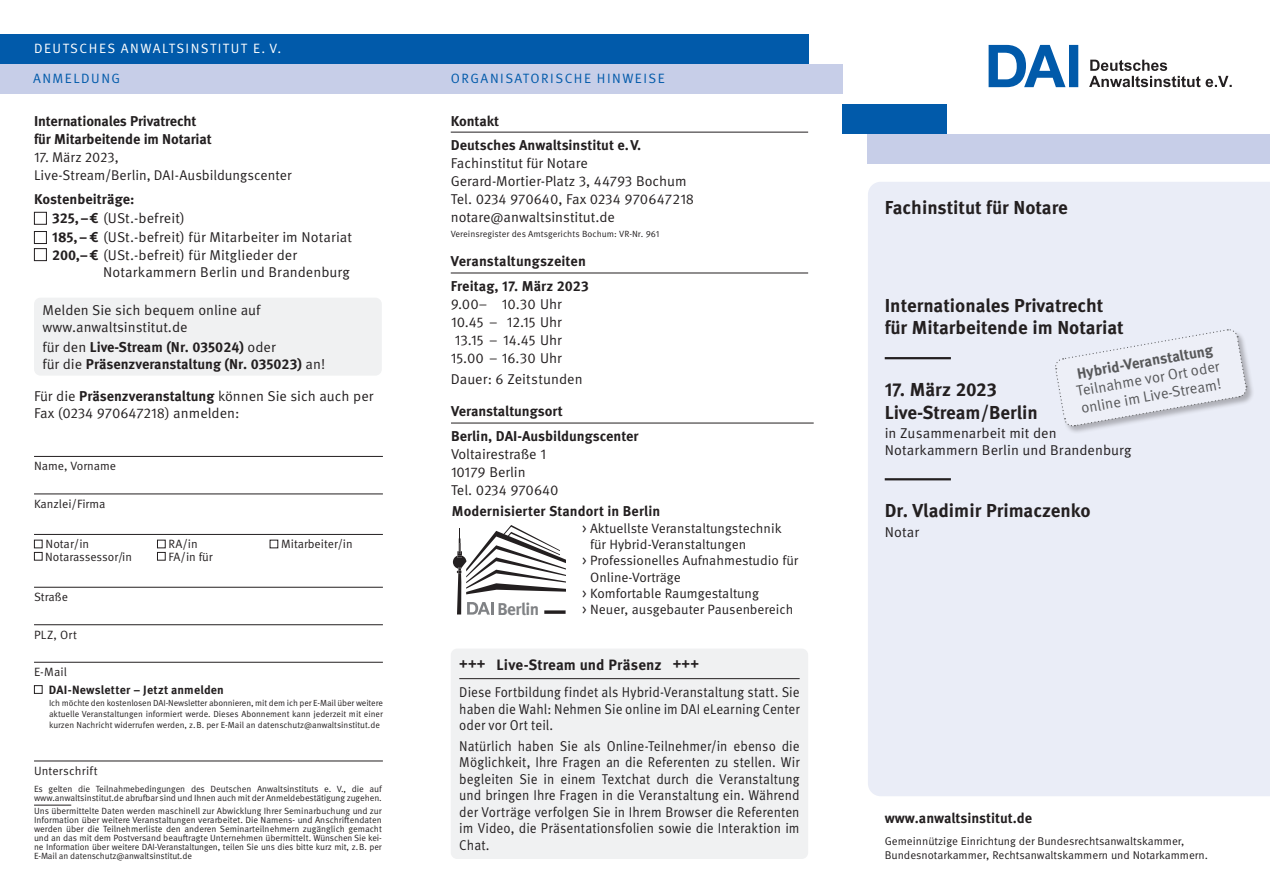
<style>
.page{position:relative;width:1270px;height:893px;background:#fff}
.page>*{position:absolute;margin:0;border:0;box-sizing:border-box;transform-origin:0 0}
.t1{font:700 18.75px/22.5px "Meta OT";color:#231f20}
.t2{font:700 17.1px "Meta OT";letter-spacing:-.03em;color:#808285}
.t3{font:15px/17.4px "Meta OT Norm";color:#57585a}
.t4{font:700 15px "Meta OT";letter-spacing:.005em;color:#231f20}
.t5{font:700 15px "Meta OT";color:#57585a}
.t6{font:14.25px/18px "Meta OT Norm";color:#231f20}
.t7{font:14.25px/16.5px "Meta OT Norm";color:#231f20;text-align:justify;scale:.92 1}
.t8{font:700 14.25px/24.5px "Meta OT";color:#231f20}
.t9{font:14.1px/18px "Meta OT Norm";color:#231f20}
.t10{font:700 14.1px "Meta OT";color:#231f20}
.t11{font:13.5px "Meta OT Norm";color:#231f20}
.t12{font:13.5px "Meta OT Norm";letter-spacing:.11em;color:#015aaa}
.t13{font:13.5px "Meta OT Norm";letter-spacing:.11em;color:#fff}
.t14{font:12px "Meta OT Norm";color:#231f20}
.t15{font:700 12px "Meta OT";letter-spacing:.015em;color:#231f20}
.t16{font:11.25px/13.5px "Meta OT Norm";color:#231f20}
.t17{font:9px/9px "Meta OT Norm";letter-spacing:-.01em;color:#231f20}
.t18{font:8.85px/10.6px "Meta OT Norm";color:#231f20;text-align:justify}
.s1{font-family:"Meta OT";font-weight:700}
.s2{font-family:"Meta OT Norm";font-weight:400}
.s3{font-size:13.5px}
</style>
<div class="page">
<svg style="left:988px;top:45px;width:90px;height:42px"></svg>
<div style="left:868px;top:182px;width:401px;height:614px;background:#eaedf7"></div>
<div style="left:867px;top:134px;width:402px;height:30px;background:#c7cee8"></div>
<div style="left:842px;top:104px;width:104px;height:30px;background:#015aaa"></div>
<div style="left:0;top:64px;width:842px;height:30px;background:#c7cee8"></div>
<div style="left:0;top:34px;width:808px;height:30px;background:#015aaa"></div>
<hr style="left:450px;top:132px;width:358px;height:1px;background:#231f20">
<hr style="left:450px;top:273px;width:358px;height:1px;background:#231f20">
<svg style="left:1089px;top:60px;width:142px;height:27px"></svg>
<div style="left:34px;top:212px;width:13px;height:13px;border:1px solid #231f20"></div>
<div style="left:34px;top:231px;width:13px;height:13px;border:1px solid #231f20"></div>
<div style="left:34px;top:248px;width:13px;height:13px;border:1px solid #231f20"></div>
<hr style="left:884px;top:357px;width:66px;height:2px;background:#231f20">
<hr style="left:884px;top:478px;width:66px;height:2px;background:#231f20">
<hr style="left:34px;top:805px;width:37px;height:1px;background:#231f20">
<hr style="left:34px;top:456px;width:349px;height:1px;background:#231f20">
<hr style="left:34px;top:494px;width:349px;height:1px;background:#231f20">
<hr style="left:34px;top:534px;width:349px;height:1px;background:#231f20">
<hr style="left:34px;top:587px;width:349px;height:1px;background:#231f20">
<hr style="left:34px;top:624px;width:349px;height:1px;background:#231f20">
<hr style="left:34px;top:662px;width:349px;height:1px;background:#231f20">
<hr style="left:34px;top:761px;width:349px;height:1px;background:#231f20">
<div style="left:34px;top:540px;width:9px;height:8px;border:1px solid #231f20"></div>
<div style="left:157px;top:540px;width:9px;height:8px;border:1px solid #231f20"></div>
<div style="left:34px;top:552px;width:9px;height:9px;border:1px solid #231f20"></div>
<div style="left:157px;top:552px;width:9px;height:9px;border:1px solid #231f20"></div>
<div style="left:34px;top:685px;width:9px;height:9px;border:1px solid #231f20"></div>
<hr style="left:451px;top:423px;width:362px;height:1px;background:#231f20">
<svg style="left:453px;top:525px;width:113px;height:90px"></svg>
<div style="left:34px;top:298px;width:348px;height:78px;background:#f0f1f2;border-radius:6px"></div>
<div style="left:1055px;top:329px;width:199px;height:106px;background:#231f20;opacity:.3"></div>
<svg style="left:1054px;top:329px;width:192px;height:98px;background:#e7eaf2"></svg>
<div style="left:450px;top:649px;width:358px;height:210px;background:#f0f1f2;border-radius:6px"></div>
<hr style="left:459px;top:678px;width:340px;height:1px;background:#231f20">
<h3 class="t13" style="left:34px;top:40px;width:248px">DEUTSCHES ANWALTSINSTITUT E. V.</h3>
<h3 class="t12" style="left:33px;top:70px;width:89px">ANMELDUNG</h3>
<h3 class="t12" style="left:451px;top:70px;width:215px">ORGANISATORISCHE HINWEISE</h3>
<h3 class="t8" style="left:450px;top:109px;width:192px">Kontakt<br>Deutsches Anwaltsinstitut e.V.</h3>
<h3 class="t6" style="left:450px;top:154px;width:245px">Fachinstitut für Notare<br>Gerard-Mortier-Platz 3, 44793 Bochum<br>Tel. 0234 970640, Fax 0234 970647218 notare@anwaltsinstitut.de</h3>
<p class="t17" style="left:450px;top:229px;width:210px">Vereinsregister des Amtsgerichts Bochum: VR-Nr. 961</p>
<h3 class="t8" style="left:450px;top:249px;width:139px">Veranstaltungszeiten<br>Freitag, 17. März 2023</h3>
<h3 class="t6" style="left:450px;top:295px;width:113px;text-align:justify">9.00– 10.30 Uhr 10.45 – 12.15 Uhr 13.15 – 14.45 Uhr 15.00 – 16.30 Uhr</h3>
<h3 class="t6" style="left:450px;top:371px;width:133px">Dauer: 6 Zeitstunden</h3>
<h3 class="t8" style="left:34px;top:112px;width:179px;line-height:18px">Internationales Privatrecht für Mitarbeitende im Notariat</h3>
<h3 class="t9" style="left:34px;top:148px;width:259px">17. März 2023,<br>Live-Stream/Berlin, DAI-Ausbildungscenter</h3>
<h3 class="t10" style="left:34px;top:190px;width:102px">Kostenbeiträge:</h3>
<h3 class="t6" style="left:52px;top:209px;width:301px;line-height:19.2px"><span class="s1">325,–€</span> (USt.-befreit)<br><span class="s1">185,–€</span> (USt.-befreit) für Mitarbeiter im Notariat</h3>
<h3 class="t6" style="left:103px;top:246px;width:248px;line-height:17.1px;text-indent:-51px"><span class="s1">200,–€</span> (USt.-befreit) für Mitglieder der<br>Notarkammern Berlin und Brandenburg</h3>
<h1 class="t1" style="left:884px;top:196px;width:184px">Fachinstitut für Notare</h1>
<h1 class="t1" style="left:884px;top:294px;width:240px">Internationales Privatrecht für Mitarbeitende im Notariat</h1>
<h3 class="t6" style="left:43px;top:302px;width:219px;line-height:17.1px">Melden Sie sich bequem online auf www.anwaltsinstitut.de</h3>
<h3 class="t8" style="left:43px;top:338px;width:284px;line-height:17.1px"><span class="s2">für den</span> Live-Stream (Nr. 035024) <span class="s2">oder<br>für die</span> Präsenzveranstaltung (Nr. 035023) <span class="s2">an!</span></h3>
<h3 class="t5" style="left:1075px;top:364px;width:139px;rotate:-10deg">Hybrid-Veranstaltung</h3>
<h3 class="t3" style="left:1075px;top:383px;width:146px;rotate:-10deg">Teilnahme vor Ort oder online im Live-Stream!</h3>
<h1 class="t1" style="left:884px;top:379px;width:155px">17. März 2023<br>Live-Stream/Berlin</h1>
<h3 class="t6" style="left:884px;top:425px;width:248px;line-height:17.1px">in Zusammenarbeit mit den<br>Notarkammern Berlin und Brandenburg</h3>
<h3 class="t6" style="left:34px;top:387px;width:341px;line-height:17.1px">Für die <span class="s1">Präsenzveranstaltung</span> können Sie sich auch per<br>Fax (0234 970647218) anmelden:</h3>
<h3 class="t8" style="left:451px;top:399px;width:189px">Veranstaltungsort<br>Berlin, DAI-Ausbildungscenter</h3>
<h3 class="t6" style="left:451px;top:445px;width:109px">Voltairestraße 1<br>10179 Berlin<br>Tel. 0234 970640</h3>
<h3 class="t11" style="left:582px;top:520px;width:201px">&gt; Aktuellste Veranstaltungstechnik</h3>
<h3 class="t11" style="left:590px;top:536px;width:158px">für Hybrid-Veranstaltungen</h3>
<h3 class="t11" style="left:582px;top:553px;width:217px">&gt; Professionelles Aufnahmestudio für</h3>
<h3 class="t11" style="left:590px;top:569px;width:92px">Online-Vorträge</h3>
<h3 class="t11" style="left:582px;top:585px;width:178px">&gt; Komfortable Raumgestaltung</h3>
<h2 class="t2" style="left:497px;top:598px;width:43px">Berlin</h2>
<h3 class="t11" style="left:582px;top:601px;width:212px">&gt; Neuer, ausgebauter Pausenbereich</h3>
<h3 class="t14" style="left:34px;top:459px;width:84px">Name, Vorname</h3>
<h3 class="t14" style="left:34px;top:496px;width:73px">Kanzlei/Firma</h3>
<h3 class="t14" style="left:46px;top:537px;width:45px">Notar/in</h3>
<h3 class="t14" style="left:169px;top:537px;width:31px">RA/in</h3>
<h3 class="t14" style="left:281px;top:537px;width:73px">Mitarbeiter/in</h3>
<h3 class="t14" style="left:45px;top:549px;width:88px">Notarassessor/in</h3>
<h3 class="t14" style="left:168px;top:549px;width:46px">FA/in für</h3>
<h3 class="t14" style="left:34px;top:590px;width:35px">Straße</h3>
<h3 class="t14" style="left:34px;top:627px;width:45px">PLZ, Ort</h3>
<h3 class="t14" style="left:34px;top:665px;width:35px">E-Mail</h3>
<h3 class="t15" style="left:49px;top:682px;width:177px">DAI-Newsletter – Jetzt anmelden</h3>
<p class="t18" style="left:49px;top:698px;width:335px">Ich möchte den kostenlosen DAI-Newsletter abonnieren, mit dem ich per E-Mail über weitere aktuelle Veranstaltungen informiert werde. Dieses Abonnement kann jederzeit mit einer kurzen Nachricht widerrufen werden, z.B. per E-Mail an datenschutz@anwaltsinstitut.de</p>
<h3 class="t14" style="left:34px;top:763px;width:65px">Unterschrift</h3>
<h1 class="t1" style="left:884px;top:500px;width:207px">Dr. Vladimir Primaczenko</h1>
<h3 class="t6" style="left:884px;top:523px;width:36px">Notar</h3>
<h3 class="t8" style="left:452px;top:499px;width:210px">Modernisierter Standort in Berlin</h3>
<h3 class="t4" style="left:459px;top:655px;width:241px"><span class="s3">+++</span> Live-Stream und Präsenz <span class="s3">+++</span></h3>
<h3 class="t7" style="left:459px;top:684px;width:371px">Diese Fortbildung findet als Hybrid-Veranstaltung statt. Sie haben die Wahl: Nehmen Sie online im DAI eLearning Center oder vor Ort teil.</h3>
<p class="t7" style="left:459px;top:738px;width:371px">Natürlich haben Sie als Online-Teilnehmer/in ebenso die Möglichkeit, Ihre Fragen an die Referenten zu stellen. Wir begleiten Sie in einem Textchat durch die Veranstaltung und bringen Ihre Fragen in die Veranstaltung ein. Während der Vorträge verfolgen Sie in Ihrem Browser die Referenten im Video, die Präsentationsfolien sowie die Interaktion im Chat.</p>
<p class="t17" style="left:34px;top:784px;width:349px">Es gelten die Teilnahmebedingungen des Deutschen Anwaltsinstituts e. V., die auf www.anwaltsinstitut.de abrufbar sind und Ihnen auch mit der Anmeldebestätigung zugehen.</p>
<p class="t17" style="left:34px;top:806px;width:349px;text-align:justify">Uns übermittelte Daten werden maschinell zur Abwicklung Ihrer Seminarbuchung und zur Information über weitere Veranstaltungen verarbeitet. Die Namens- und Anschriftendaten werden über die Teilnehmerliste den anderen Seminarteilnehmern zugänglich gemacht und an das mit dem Postversand beauftragte Unternehmen übermittelt. Wünschen Sie kei&shy;ne Information über weitere DAI-Veranstaltungen, teilen Sie uns dies bitte kurz mit, z.B. per E-Mail an datenschutz@anwaltsinstitut.de</p>
<h3 class="t8" style="left:884px;top:806px;width:149px">www.anwaltsinstitut.de</h3>
<p class="t16" style="left:884px;top:835px;width:325px">Gemeinnützige Einrichtung der Bundesrechtsanwaltskammer,<br>Bundesnotarkammer, Rechtsanwaltskammern und Notarkammern.</p>
</div>
